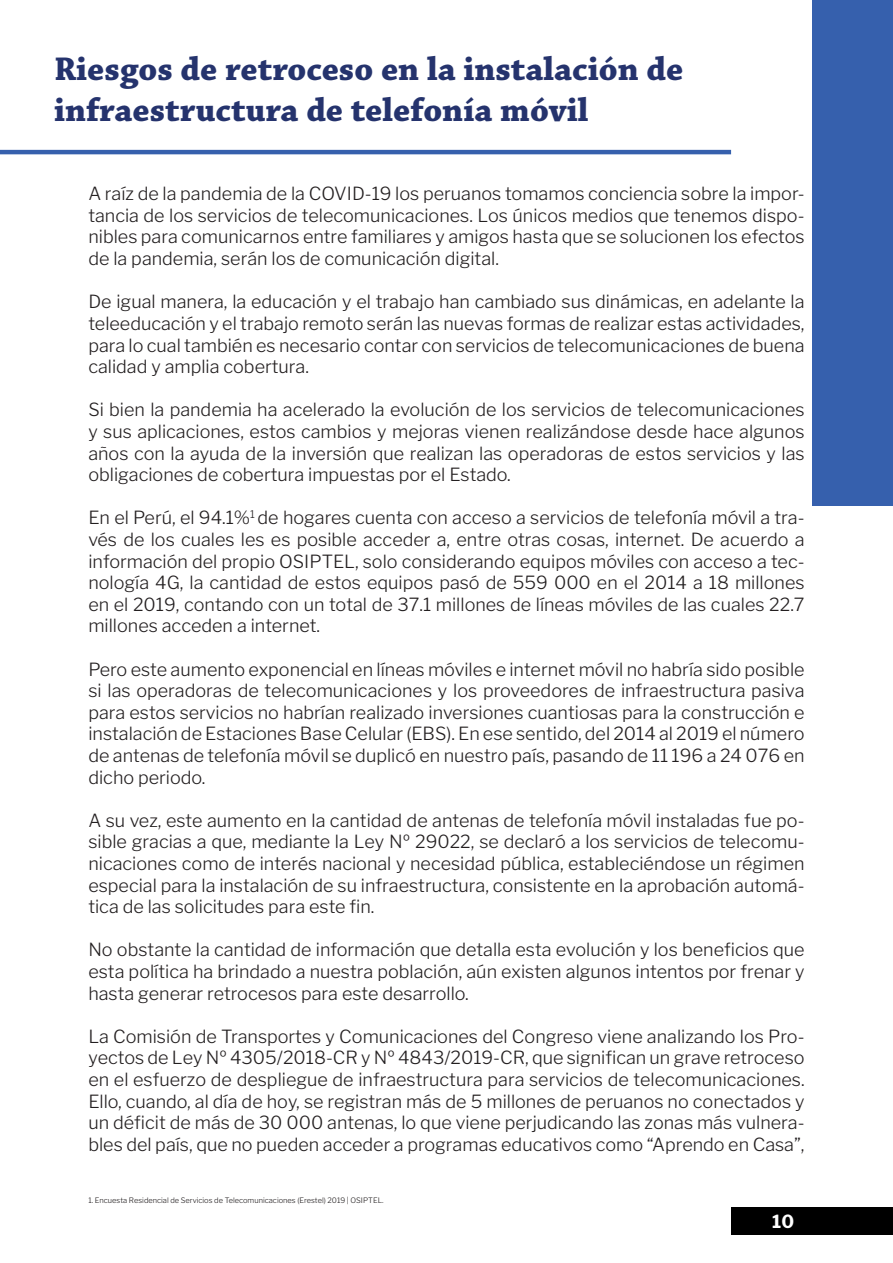
<style>
.page{position:relative;width:893px;height:1263px;background:#fff}
.page>*{position:absolute;margin:0;border:0;box-sizing:border-box;transform-origin:0 0}
.t1{font:700 34.5px/41.4px "Chaparral Pro";color:#25336d}
.t2{font:300 18px/21.6px "Libre Franklin";color:#231f20;text-align:justify}
.t3{font:700 18px "Libre Franklin";color:#fff}
.t4{font:300 7.5px "Libre Franklin";color:#231f20}
</style>
<div class="page">
<div style="left:731px;top:1208px;width:162px;height:27px;background:#000"></div>
<hr style="left:0;top:150px;width:731px;height:4px;background:#3660ad">
<div style="left:812px;top:0;width:81px;height:506px;background:#3660ad"></div>
<h1 class="t1" style="left:54px;top:49px;width:631px">Riesgos de retroceso en la instalación de infraestructura de telefonía móvil</h1>
<p class="t2" style="left:88px;top:183px;width:718px">A raíz de la pandemia de la COVID-19 los peruanos tomamos conciencia sobre la impor&shy;tancia de los servicios de telecomunicaciones. Los únicos medios que tenemos dispo&shy;nibles para comunicarnos entre familiares y amigos hasta que se solucionen los efectos de la pandemia, serán los de comunicación digital.</p>
<p class="t2" style="left:88px;top:291px;width:718px">De igual manera, la educación y el trabajo han cambiado sus dinámicas, en adelante la teleeducación y el trabajo remoto serán las nuevas formas de realizar estas actividades, para lo cual también es necesario contar con servicios de telecomunicaciones de buena calidad y amplia cobertura.</p>
<p class="t2" style="left:88px;top:399px;width:718px">Si bien la pandemia ha acelerado la evolución de los servicios de telecomunicaciones y sus aplicaciones, estos cambios y mejoras vienen realizándose desde hace algunos años con la ayuda de la inversión que realizan las operadoras de estos servicios y las obligaciones de cobertura impuestas por el Estado.</p>
<p class="t2" style="left:88px;top:507px;width:718px">En el Perú, el 94.1%<sup>1</sup> de hogares cuenta con acceso a servicios de telefonía móvil a tra&shy;vés de los cuales les es posible acceder a, entre otras cosas, internet. De acuerdo a información del propio OSIPTEL, solo considerando equipos móviles con acceso a tec&shy;nología 4G, la cantidad de estos equipos pasó de 559 000 en el 2014 a 18 millones en el 2019, contando con un total de 37.1 millones de líneas móviles de las cuales 22.7 millones acceden a internet.</p>
<p class="t2" style="left:88px;top:658px;width:718px">Pero este aumento exponencial en líneas móviles e internet móvil no habría sido posible si las operadoras de telecomunicaciones y los proveedores de infraestructura pasiva para estos servicios no habrían realizado inversiones cuantiosas para la construcción e instalación de Estaciones Base Celular (EBS). En ese sentido, del 2014 al 2019 el número de antenas de telefonía móvil se duplicó en nuestro país, pasando de 11 196 a 24 076 en dicho periodo.</p>
<p class="t2" style="left:88px;top:809px;width:718px">A su vez, este aumento en la cantidad de antenas de telefonía móvil instaladas fue po&shy;sible gracias a que, mediante la Ley Nº 29022, se declaró a los servicios de telecomu&shy;nicaciones como de interés nacional y necesidad pública, estableciéndose un régimen especial para la instalación de su infraestructura, consistente en la aprobación automá&shy;tica de las solicitudes para este fin.</p>
<p class="t2" style="left:88px;top:939px;width:718px">No obstante la cantidad de información que detalla esta evolución y los beneficios que esta política ha brindado a nuestra población, aún existen algunos intentos por frenar y hasta generar retrocesos para este desarrollo.</p>
<p class="t2" style="left:88px;top:1025px;width:718px">La Comisión de Transportes y Comunicaciones del Congreso viene analizando los Pro&shy;yectos de Ley Nº 4305/2018-CR y Nº 4843/2019-CR, que significan un grave retroceso en el esfuerzo de despliegue de infraestructura para servicios de telecomunicaciones.<br>Ello, cuando, al día de hoy, se registran más de 5 millones de peruanos no conectados y un déficit de más de 30 000 antenas, lo que viene perjudicando las zonas más vulnera&shy;bles del país, que no pueden acceder a programas educativos como “Aprendo en Casa”,</p>
<p class="t4" style="left:88px;top:1195px;width:297px">1. Encuesta Residencial de Servicios de Telecomunicaciones (Erestel) 2019 | OSIPTEL.</p>
<p class="t3" style="left:772px;top:1211px;width:23px">10</p>
</div>
